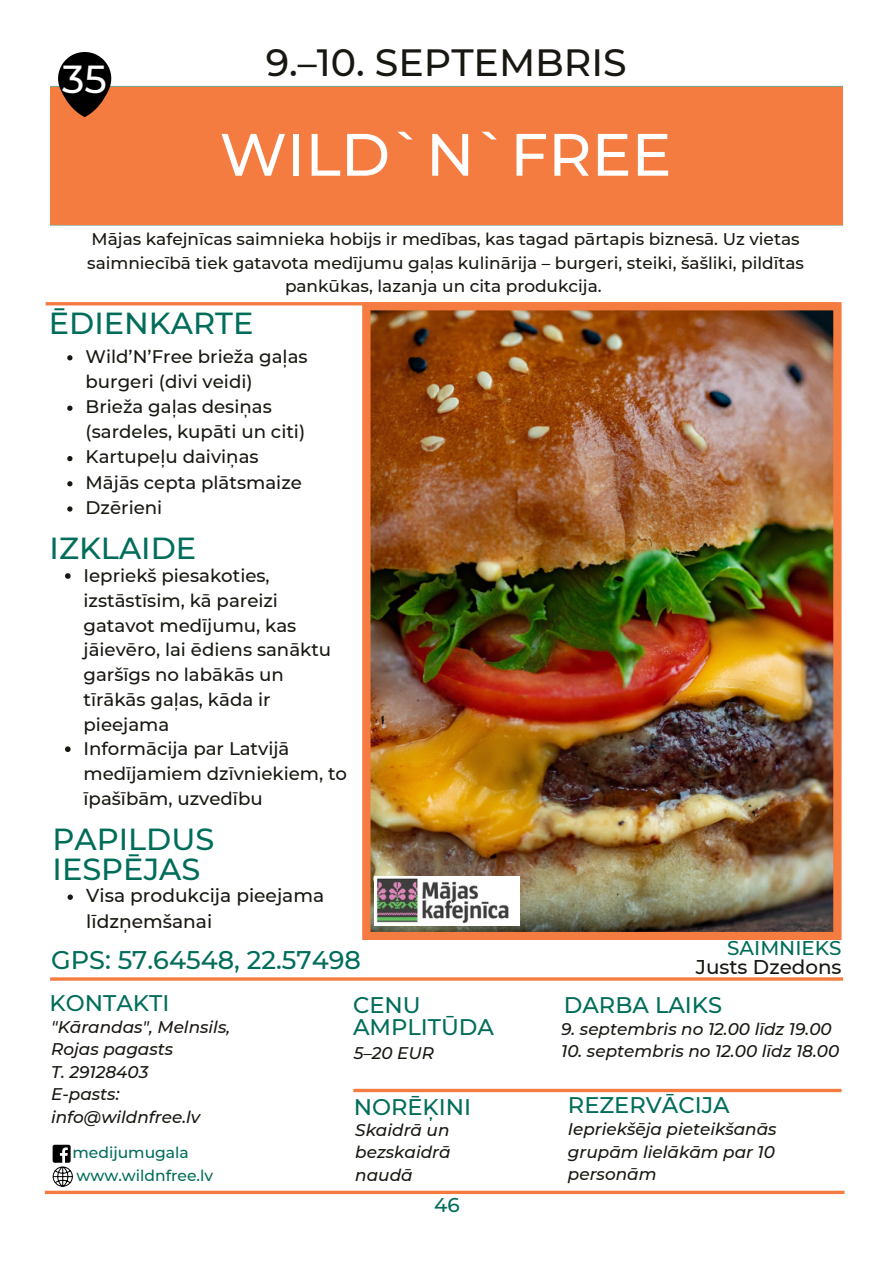
<style>
.page{position:relative;width:893px;height:1264px;background:#fff}
.page>*{position:absolute;margin:0;border:0;box-sizing:border-box;transform-origin:0 0}
.t1{font:500 59.7px "Montserrat";color:#fff}
.t2{font:500 39px "Montserrat";color:#fff}
.t3{font:500 37.95px "Montserrat";color:#191711}
.t4{font:500 30.45px/30.3px "Montserrat";color:#006d5a}
.t5{font:500 25.5px "Montserrat";color:#006d5a}
.t6{font:500 22.5px/22.5px "Montserrat";color:#006d5a}
.t7{font:500 19.8px "Montserrat";color:#191711}
.t8{font:500 19.8px "Montserrat";color:#006d5a}
.t9{font:500 18.6px/25.8px "Montserrat";color:#191711}
.t10{font:500 18.15px/24.8px "Montserrat";color:#191711}
.t11{font:500 16.95px/23.5px "Montserrat";color:#191711;text-align:center}
.t12{font:italic 500 16.8px/22.5px "Montserrat";color:#191711;text-align:justify}
.t13{font:500 15.6px "Montserrat";color:#006d5a}
</style>
<div class="page">
<hr style="left:50px;top:86px;width:793px;height:3px;background:#7aa48c">
<svg style="left:50px;top:222px;width:793px;height:4px;background:#ce9f7a"></svg>
<hr style="left:46px;top:302px;width:789px;height:3px;background:#f47c41">
<hr style="left:50px;top:977px;width:793px;height:3px;background:#f47c41">
<hr style="left:45px;top:1190px;width:799px;height:3px;background:#f47c41">
<svg style="left:353px;top:1088px;width:488px;height:4px;background:#f69667"></svg>
<div style="left:50px;top:88px;width:792px;height:136px;background:#f47c41"></div>
<img style="left:362px;top:302px;width:479px;height:638px">
<svg style="left:53px;top:1144px;width:20px;height:42px"></svg>
<svg style="left:53px;top:52px;width:64px;height:65px"></svg>
<svg style="left:67px;top:355px;width:5px;height:5px"></svg>
<svg style="left:67px;top:405px;width:5px;height:6px"></svg>
<svg style="left:67px;top:456px;width:5px;height:5px"></svg>
<svg style="left:67px;top:481px;width:5px;height:5px"></svg>
<svg style="left:67px;top:506px;width:5px;height:5px"></svg>
<svg style="left:68px;top:894px;width:5px;height:5px"></svg>
<svg style="left:65px;top:573px;width:6px;height:6px"></svg>
<svg style="left:65px;top:746px;width:6px;height:6px"></svg>
<img style="left:374px;top:876px;width:145px;height:49px">
<p class="t2" style="left:62px;top:55px;width:46px">35</p>
<p class="t3" style="left:266px;top:39px;width:362px">9.–10. SEPTEMBRIS</p>
<p class="t1" style="left:220px;top:118px;width:453px">WILD`N`FREE</p>
<p class="t11" style="left:87px;top:227px;width:718px">Mājas kafejnīcas saimnieka hobijs ir medības, kas tagad pārtapis biznesā. Uz vietas saimniecībā tiek gatavota medījumu gaļas kulinārija – burgeri, steiki, šašliki, pildītas pankūkas, lazanja un cita produkcija.</p>
<p class="t4" style="left:49px;top:308px;width:206px">ĒDIENKARTE</p>
<p class="t10" style="left:86px;top:343px;width:223px;line-height:25.2px">Wild’N’Free brieža gaļas burgeri (divi veidi)</p>
<p class="t10" style="left:86px;top:394px;width:221px;line-height:25.2px">Brieža gaļas desiņas (sardeles, kupāti un citi)</p>
<p class="t10" style="left:86px;top:444px;width:175px">Kartupeļu daiviņas</p>
<p class="t10" style="left:86px;top:469px;width:218px">Mājās cepta plātsmaize</p>
<p class="t10" style="left:86px;top:495px;width:78px">Dzērieni</p>
<p class="t4" style="left:50px;top:533px;width:148px">IZKLAIDE</p>
<p class="t10" style="left:84px;top:563px;width:249px">Iepriekš piesakoties, izstāstīsim, kā pareizi gatavot medījumu, kas jāievēro, lai ēdiens sanāktu garšīgs no labākās un tīrākās gaļas, kāda ir pieejama</p>
<p class="t10" style="left:84px;top:736px;width:265px">Informācija par Latvijā medījamiem dzīvniekiem, to īpašībām, uzvedību</p>
<p class="t4" style="left:53px;top:823px;width:163px">PAPILDUS<br>IESPĒJAS</p>
<p class="t9" style="left:86px;top:882px;width:239px">Visa produkcija pieejama līdzņemšanai</p>
<p class="t5" style="left:51px;top:943px;width:311px">GPS: 57.64548, 22.57498</p>
<p class="t6" style="left:50px;top:991px;width:121px">KONTAKTI</p>
<p class="t12" style="left:51px;top:1015px;width:181px">"Kārandas", Melnsils,</p>
<p class="t12" style="left:51px;top:1038px;width:124px">Rojas pagasts</p>
<p class="t12" style="left:51px;top:1060px;width:99px">T. 29128403</p>
<p class="t12" style="left:51px;top:1083px;width:70px">E-pasts:</p>
<p class="t12" style="left:51px;top:1105px;width:151px">info@wildnfree.lv</p>
<p class="t13" style="left:72px;top:1142px;width:118px">medijumugala</p>
<p class="t13" style="left:76px;top:1165px;width:138px">www.wildnfree.lv</p>
<p class="t6" style="left:353px;top:993px;width:142px">CENU<br>AMPLITŪDA</p>
<p class="t12" style="left:354px;top:1042px;width:82px">5–20 EUR</p>
<p class="t6" style="left:354px;top:1095px;width:119px">NORĒĶINI</p>
<p class="t12" style="left:355px;top:1118px;width:97px">Skaidrā un bezskaidrā naudā</p>
<p class="t8" style="left:434px;top:1192px;width:27px">46</p>
<p class="t8" style="left:727px;top:935px;width:116px">SAIMNIEKS</p>
<p class="t7" style="left:695px;top:954px;width:147px">Justs Dzedons</p>
<p class="t6" style="left:563px;top:993px;width:160px">DARBA LAIKS</p>
<p class="t12" style="left:561px;top:1017px;width:272px">9. septembris no 12.00 līdz 19.00</p>
<p class="t12" style="left:561px;top:1039px;width:280px">10. septembris no 12.00 līdz 18.00</p>
<p class="t6" style="left:568px;top:1093px;width:163px">REZERVĀCIJA</p>
<p class="t12" style="left:568px;top:1117px;width:210px">Iepriekšēja pieteikšanās grupām lielākām par 10 personām</p>
</div>
